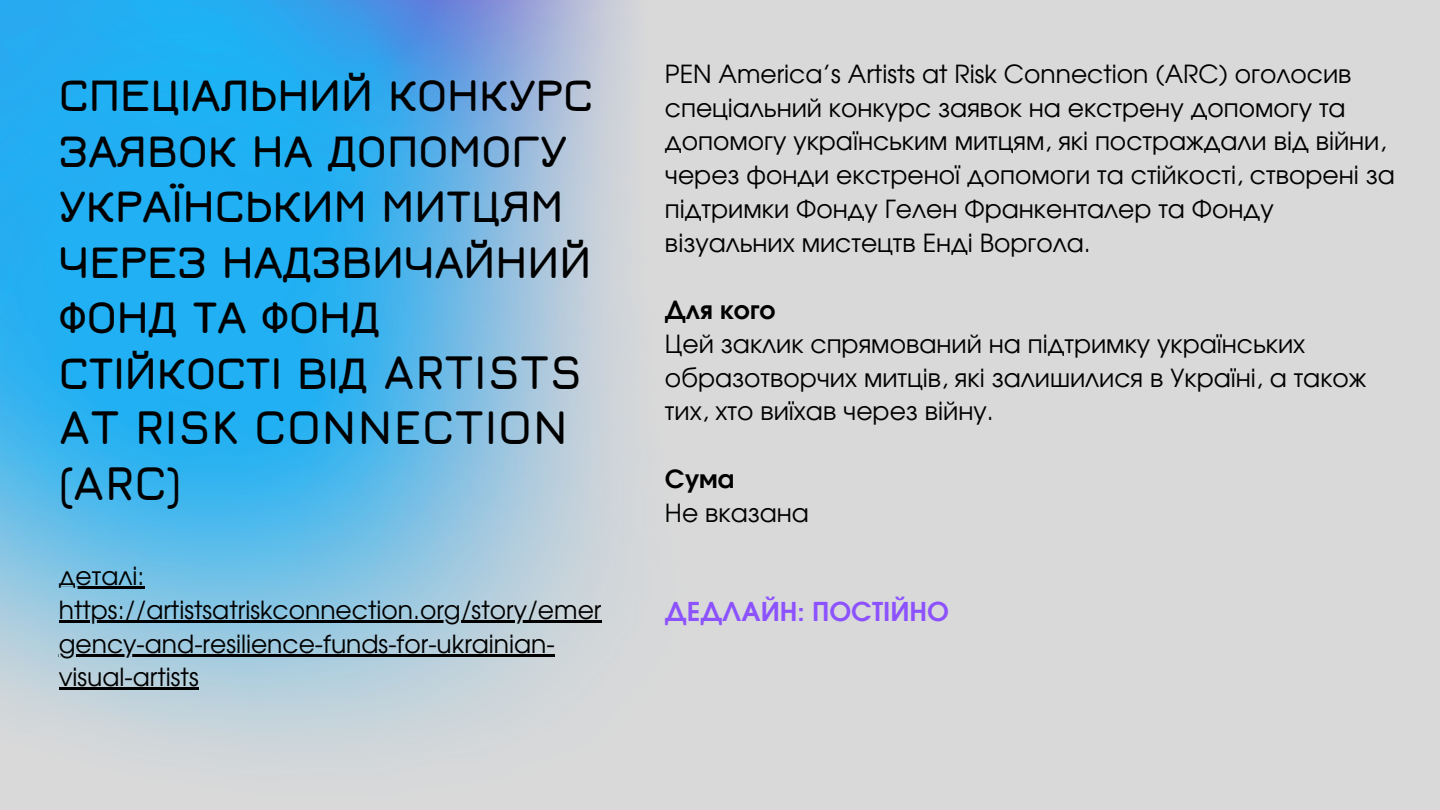
<style>
.page{position:relative;width:1440px;height:810px;background:#d9d9d9}
.page>*{position:absolute;margin:0;border:0;box-sizing:border-box;transform-origin:0 0}
.t1{font:700 47.5px/55.5px "Jura";color:#000}
.t2{font:700 26px "Evolventa";color:#8c52ff}
.t3{font:25px/33.8px "Evolventa";color:#000}
.t4{font:700 25px "Evolventa";color:#000}
</style>
<div class="page">
<img style="left:0;top:0;width:624px;height:750px">
<hr style="left:59px;top:587px;width:85px;height:2px;background:#000">
<hr style="left:59px;top:620px;width:542px;height:3px;background:#000">
<hr style="left:59px;top:654px;width:496px;height:2px;background:#000">
<hr style="left:59px;top:688px;width:140px;height:2px;background:#000">
<h1 class="t1" style="left:59px;top:66px;width:536px">СПЕЦІАЛЬНИЙ КОНКУРС<br>ЗАЯВОК НА ДОПОМОГУ<br>УКРАЇНСЬКИМ МИТЦЯМ<br>ЧЕРЕЗ НАДЗВИЧАЙНИЙ<br>ФОНД ТА ФОНД<br>СТІЙКОСТІ ВІД ARTISTS<br>AT RISK CONNECTION (ARC)</h1>
<p class="t3" style="left:59px;top:561px;width:544px">деталі: https://artistsatriskconnection.org/story/emer gency-and-resilience-funds-for-ukrainian&shy;visual-artists</p>
<p class="t3" style="left:665px;top:58px;width:731px">PEN America’s Artists at Risk Connection (ARC) оголосив спеціальний конкурс заявок на екстрену допомогу та допомогу українським митцям, які постраждали від війни, через фонди екстреної допомоги та стійкості, створені за підтримки Фонду Гелен Франкенталер та Фонду візуальних мистецтв Енді Воргола.</p>
<p class="t4" style="left:665px;top:299px;width:112px">Для кого</p>
<p class="t3" style="left:665px;top:328px;width:703px">Цей заклик спрямований на підтримку українських образотворчих митців, які залишилися в Україні, а також тих, хто виїхав через війну.</p>
<p class="t4" style="left:665px;top:468px;width:71px">Сума</p>
<p class="t3" style="left:665px;top:497px;width:145px">Не вказана</p>
<p class="t2" style="left:665px;top:600px;width:286px">ДЕДЛАЙН: ПОСТІЙНО</p>
</div>
